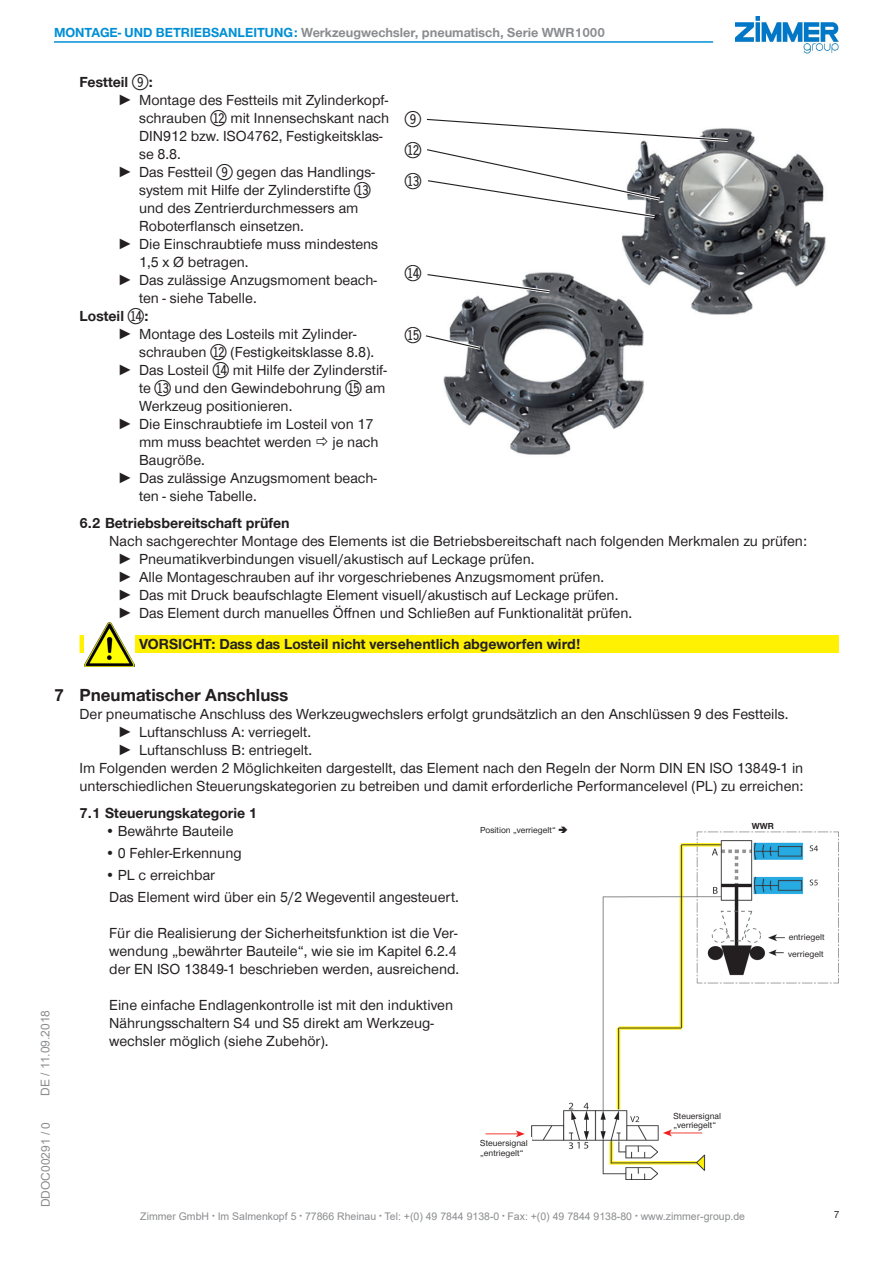
<style>
.page{position:relative;width:893px;height:1263px;background:#fff}
.page>*{position:absolute;margin:0;border:0;box-sizing:border-box;transform-origin:0 0}
.HHT_-_Standard_Text{font:21px "Sommer Double Digits";color:#231f20}
.HHT_-_A4_-_Überschri{font:700 18px "Zimmer Group Sans";color:#231f20}
.HHT_-_A4_-_Text_1_10{font:15px/18px "Zimmer Group Sans";color:#231f20}
.HHT_-_A4_-_Text_2_10{font:15px/18px "Zimmer Group Sans";color:#231f20}
.HHT_-_A4_-_VORSICHT{font:700 15px "Zimmer Group Sans";color:#231f20}
.HHT_-_A4_-Überschrif{font:700 15px "Zimmer Group Sans";color:#231f20}
.HHT_-_A4_-_Text_1_10-2{font:700 15px "Zimmer Group Sans";color:#231f20}
.t1{font:700 13.5px "Zimmer Group Sans";color:#8a8c8f}
.t2{font:12px "Arial";color:#8a8c8f}
.t3{font:10.5px "Arial";color:#8a8c8f}
.t4{font:10.5px "Zimmer Group Sans";color:#231f20}
.HHT_-_Standard_Text-2{font:9px "Zimmer Group Sans";color:#231f20}
.HHT_-_Standard_Text-3{font:700 9px "Zimmer Group Sans";color:#231f20}
.s1{color:#008fd5}
.s2{font-family:"Sommer Double Digits";font-weight:400;font-size:21px}
.s3{font-family:"Sommer Double Digits";font-size:21px}
</style>
<div class="page">
<img style="left:735px;top:17px;width:104px;height:36px">
<hr style="left:54px;top:41px;width:659px;height:2px;background:#008fd5">
<div style="left:80px;top:635px;width:759px;height:18px;background:#fff101"></div>
<img style="left:443px;top:128px;width:383px;height:327px">
<svg style="left:426px;top:118px;width:305px;height:102px"></svg>
<svg style="left:427px;top:271px;width:126px;height:24px"></svg>
<svg style="left:425px;top:332px;width:58px;height:20px"></svg>
<img style="left:84px;top:623px;width:51px;height:43px">
<img style="left:485px;top:831px;width:354px;height:348px">
<div style="left:789px;top:930px;width:44px;height:13px;background:#fff"></div>
<div style="left:788px;top:947px;width:45px;height:13px;background:#fff"></div>
<div style="left:673px;top:1110px;width:51px;height:19px;background:#fff"></div>
<div style="left:480px;top:1138px;width:51px;height:19px;background:#fff"></div>
<div style="left:480px;top:820px;width:106px;height:19px;background:#fff"></div>
<p class="t1" style="left:54px;top:23px;width:553px"><span class="s1">MONTAGE- UND BETRIEBSANLEITUNG:</span> Werkzeugwechsler, pneumatisch, Serie WWR1000</p>
<p class="HHT_-_A4_-_Text_1_10-2" style="left:80px;top:72px;width:75px">Festteil <span class="s2">9</span>:</p>
<p class="HHT_-_A4_-_Text_1_10" style="left:139px;top:91px;width:252px;text-indent:-21px">► Montage des Festteils mit Zylinderkopf&shy;schrauben <span class="s3">BN</span> mit Innensechskant nach<br>DIN912 bzw. ISO4762, Festigkeitsklas&shy;se 8.8.</p>
<p class="HHT_-_A4_-_Text_1_10" style="left:139px;top:163px;width:237px;text-indent:-21px">► Das Festteil <span class="s3">9</span> gegen das Handlings&shy;system mit Hilfe der Zylinderstifte <span class="s3">BO </span>und des Zentrierdurchmessers am Roboterflansch einsetzen.</p>
<p class="HHT_-_A4_-_Text_1_10" style="left:139px;top:235px;width:241px;text-indent:-21px">► Die Einschraubtiefe muss mindestens<br>1,5 x Ø betragen.</p>
<p class="HHT_-_A4_-_Text_1_10" style="left:139px;top:271px;width:239px;text-indent:-21px">► Das zulässige Anzugsmoment beach&shy;ten - siehe Tabelle.</p>
<p class="HHT_-_A4_-_Text_1_10-2" style="left:80px;top:306px;width:71px">Losteil <span class="s2">BP</span>:</p>
<p class="HHT_-_A4_-_Text_1_10" style="left:139px;top:325px;width:237px;text-indent:-21px">► Montage des Losteils mit Zylinder&shy;schrauben <span class="s3">BN</span> (Festigkeitsklasse 8.8).</p>
<p class="HHT_-_A4_-_Text_1_10" style="left:139px;top:361px;width:249px;text-align:justify;text-indent:-21px">► Das Losteil <span class="s3">BP</span> mit Hilfe der Zylinderstif&shy;te <span class="s3">BO</span> und den Gewindebohrung <span class="s3">BQ</span> am Werkzeug positionieren.</p>
<p class="HHT_-_A4_-_Text_1_10" style="left:139px;top:415px;width:236px;text-indent:-21px">► Die Einschraubtiefe im Losteil von 17 mm muss beachtet werden</p>
<p class="HHT_-_A4_-_Text_1_10" style="left:332px;top:433px;width:48px">je nach</p>
<p class="HHT_-_Standard_Text" style="left:405px;top:111px;width:18px">9</p>
<p class="HHT_-_Standard_Text" style="left:405px;top:142px;width:18px">BN</p>
<p class="HHT_-_Standard_Text" style="left:405px;top:173px;width:18px">BO</p>
<p class="HHT_-_Standard_Text" style="left:405px;top:265px;width:18px">BP</p>
<p class="HHT_-_Standard_Text" style="left:405px;top:326px;width:18px">BQ</p>
<p class="HHT_-_A4_-_Text_1_10" style="left:139px;top:451px;width:67px">Baugröße.</p>
<p class="HHT_-_A4_-_Text_1_10" style="left:139px;top:469px;width:239px;text-indent:-21px">► Das zulässige Anzugsmoment beach&shy;ten - siehe Tabelle.</p>
<p class="HHT_-_A4_-Überschrif" style="left:80px;top:513px;width:212px">6.2 Betriebsbereitschaft prüfen</p>
<p class="HHT_-_A4_-_Text_2_10" style="left:109px;top:531px;width:699px">Nach sachgerechter Montage des Elements ist die Betriebsbereitschaft nach folgenden Merkmalen zu prüfen:</p>
<p class="HHT_-_A4_-_Text_1_10" style="left:118px;top:549px;width:418px">► Pneumatikverbindungen visuell/akustisch auf Leckage prüfen.</p>
<p class="HHT_-_A4_-_Text_1_10" style="left:118px;top:567px;width:488px">► Alle Montageschrauben auf ihr vorgeschriebenes Anzugsmoment prüfen.</p>
<p class="HHT_-_A4_-_Text_1_10" style="left:118px;top:585px;width:502px">► Das mit Druck beaufschlagte Element visuell/akustisch auf Leckage prüfen.</p>
<p class="HHT_-_A4_-_Text_1_10" style="left:118px;top:603px;width:516px">► Das Element durch manuelles Öffnen und Schließen auf Funktionalität prüfen.</p>
<p class="HHT_-_A4_-_VORSICHT" style="left:139px;top:634px;width:443px">VORSICHT: Dass das Losteil nicht versehentlich abgeworfen wird!</p>
<p class="HHT_-_A4_-_Überschri" style="left:54px;top:683px;width:236px">7 Pneumatischer Anschluss</p>
<p class="HHT_-_A4_-_Text_1_10" style="left:80px;top:704px;width:710px">Der pneumatische Anschluss des Werkzeugwechslers erfolgt grundsätzlich an den Anschlüssen 9 des Festteils.</p>
<p class="HHT_-_A4_-_Text_1_10" style="left:118px;top:722px;width:195px">► Luftanschluss A: verriegelt.</p>
<p class="HHT_-_A4_-_Text_1_10" style="left:118px;top:740px;width:196px">► Luftanschluss B: entriegelt.</p>
<p class="HHT_-_A4_-_Text_1_10" style="left:80px;top:758px;width:725px">Im Folgenden werden 2 Möglichkeiten dargestellt, das Element nach den Regeln der Norm DIN EN ISO 13849-1 in unterschiedlichen Steuerungskategorien zu betreiben und damit erforderliche Performancelevel (PL) zu erreichen:</p>
<p class="HHT_-_A4_-Überschrif" style="left:80px;top:802px;width:179px">7.1 Steuerungskategorie 1</p>
<p class="HHT_-_A4_-_Text_1_10" style="left:105px;top:821px;width:130px">• Bewährte Bauteile</p>
<p class="HHT_-_A4_-_Text_1_10" style="left:105px;top:843px;width:138px">• 0 Fehler-Erkennung</p>
<p class="HHT_-_A4_-_Text_1_10" style="left:105px;top:865px;width:112px">• PL c erreichbar</p>
<p class="HHT_-_A4_-_Text_2_10" style="left:109px;top:888px;width:351px">Das Element wird über ein 5/2 Wegeventil angesteuert.</p>
<p class="HHT_-_A4_-_Text_2_10" style="left:109px;top:924px;width:352px">Für die Realisierung der Sicherheitsfunktion ist die Ver&shy;wendung „bewährter Bauteile“, wie sie im Kapitel 6.2.4 der EN ISO 13849-1 beschrieben werden, ausreichend.</p>
<p class="HHT_-_A4_-_Text_2_10" style="left:109px;top:996px;width:345px">Eine einfache Endlagenkontrolle ist mit den induktiven<br>Nährungsschaltern S4 und S5 direkt am Werkzeug&shy;wechsler möglich (siehe Zubehör).</p>
<p class="HHT_-_Standard_Text-3" style="left:752px;top:820px;width:24px">WWR</p>
<p class="HHT_-_Standard_Text-2" style="left:480px;top:824px;width:77px">Position „verriegelt“</p>
<p class="HHT_-_Standard_Text-2" style="left:789px;top:931px;width:37px">entriegelt</p>
<p class="HHT_-_Standard_Text-2" style="left:788px;top:948px;width:37px">verriegelt</p>
<p class="t2" style="left:37px;top:1096px;width:87px;rotate:-90deg">DE / 11.09.2018</p>
<p class="t2" style="left:37px;top:1207px;width:87px;rotate:-90deg">DDOC00291 / 0</p>
<p class="HHT_-_Standard_Text-2" style="left:480px;top:1137px;width:49px">Steuersignal</p>
<p class="HHT_-_Standard_Text-2" style="left:480px;top:1147px;width:45px">„entriegelt“</p>
<p class="HHT_-_Standard_Text-2" style="left:673px;top:1109px;width:49px">Steuersignal</p>
<p class="HHT_-_Standard_Text-2" style="left:673px;top:1119px;width:44px">„verriegelt“</p>
<p class="t3" style="left:140px;top:1208px;width:606px">Zimmer GmbH <sup>●</sup> Im Salmenkopf 5 <sup>●</sup> 77866 Rheinau <sup>●</sup> Tel: +(0) 49 7844 9138-0 <sup>●</sup> Fax: +(0) 49 7844 9138-80 <sup>●</sup> www.zimmer-group.de</p>
<p class="t4" style="left:834px;top:1207px;width:7px">7</p>
</div>
